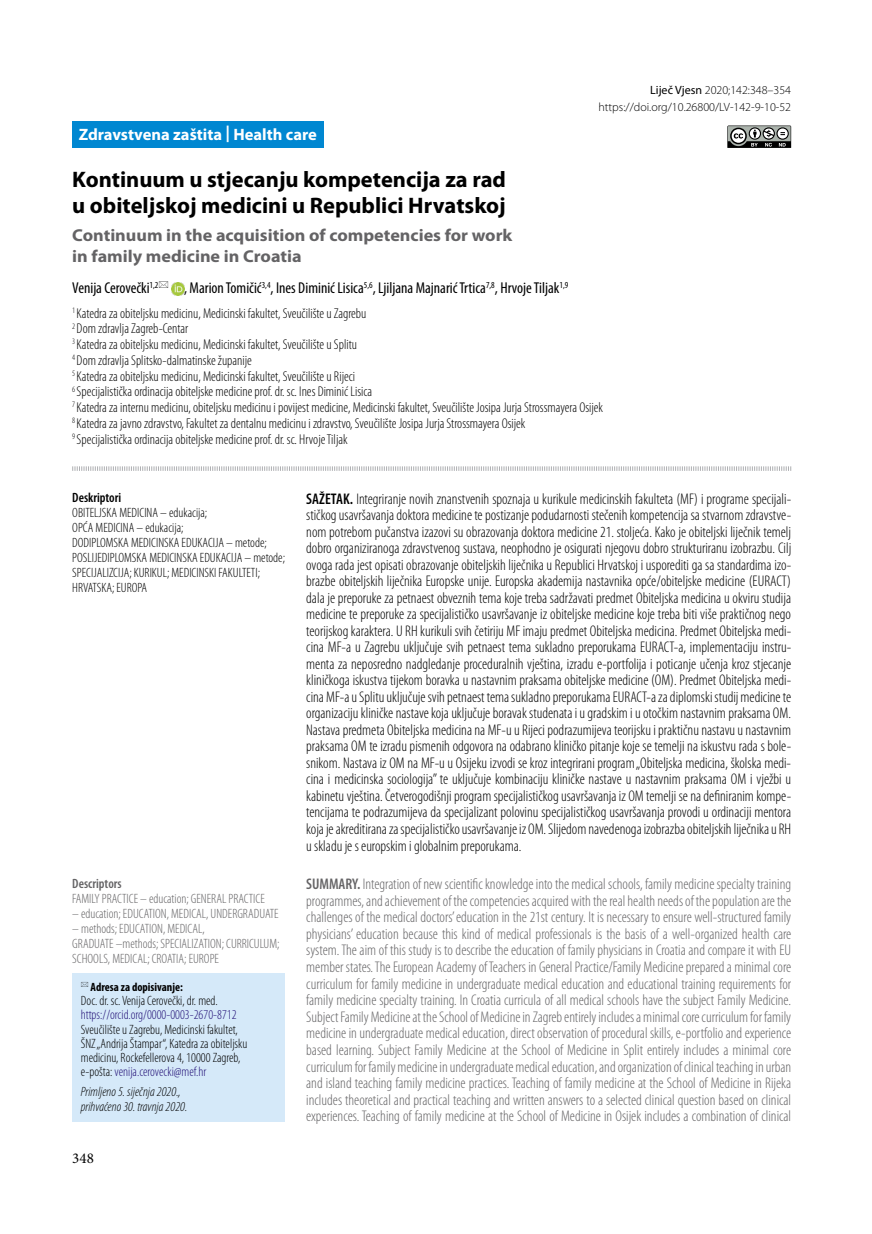
<style>
.page{position:relative;width:872px;height:1234px;background:#fff}
.page>*{position:absolute;margin:0;border:0;box-sizing:border-box;transform-origin:0 0}
.t1{font:700 22.5px/25.5px "Myriad Pro";color:#000}
.t2{font:700 17.25px/20.2px "Myriad Pro";color:#646365;scale:1.05 1}
.t3{font:700 16.5px "Myriad Pro";color:#fff}
.t4{font:condensed 15.75px "Myriad Pro";color:#000}
.t5{font:300 condensed 15.45px/16.5px "Myriad Pro";color:#000;text-align:justify}
.t6{font:300 condensed 15.45px/16.6px "Myriad Pro";color:#646365;text-align:justify}
.t7{font:15px "Minion Pro";color:#000}
.t8{font:300 condensed 14.25px/15.8px "Myriad Pro";color:#000}
.t9{font:300 condensed 13.5px/15px "Myriad Pro";color:#000}
.t10{font:300 condensed 13.5px/15px "Myriad Pro";color:#646365}
.t11{font:italic 300 condensed 13.5px/15px "Myriad Pro";color:#000}
.t12{font:300 condensed 13.5px "Myriad Pro";color:#231177}
.t13{font:600 condensed 13.5px "Myriad Pro";color:#000}
.t14{font:600 condensed 13.5px "Myriad Pro";color:#646365}
.t15{font:300 12px/16.5px "Myriad Pro";color:#000;text-align:right}
.t16{font:700 condensed 12px "Myriad Pro";color:#000}
.s1{font-weight:400}
.s2{color:#231177}
.s3{font-weight:600}
</style>
<div class="page">
<svg style="left:727px;top:125px;width:64px;height:23px"></svg>
<div style="left:72px;top:972px;width:213px;height:148px;background:#d5e9f9"></div>
<div style="left:72px;top:121px;width:251px;height:27px;background:#0087d1"></div>
<svg style="left:72px;top:466px;width:719px;height:5px"></svg>
<svg style="left:171px;top:282px;width:13px;height:13px"></svg>
<p class="t3" style="left:79px;top:123px;width:240px">Zdravstvena zaštita | Health care</p>
<p class="t15" style="left:598px;top:82px;width:194px"><span class="s1">Liječ Vjesn</span> 2020;142:348–354 https://doi.org/10.26800/LV-142-9-10-52</p>
<h1 class="t1" style="left:72px;top:166px;width:435px">Kontinuum u stjecanju kompetencija za rad u obiteljskoj medicini u Republici Hrvatskoj</h1>
<p class="t2" style="left:72px;top:225px;width:420px">Continuum in the acquisition of competencies for work in family medicine in Croatia</p>
<p class="t4" style="left:72px;top:278px;width:88px">Venija Cerovečki<sup>1,2</sup></p>
<p class="t4" style="left:184px;top:278px;width:386px">, Marion Tomičić<sup>3,4</sup>, Ines Diminić Lisica<sup>5,6</sup>, Ljiljana Majnarić Trtica<sup>7,8</sup>, Hrvoje Tiljak<sup>1,9</sup></p>
<p class="t8" style="left:72px;top:305px;width:532px"><sup>1</sup> Katedra za obiteljsku medicinu, Medicinski fakultet, Sveučilište u Zagrebu<br><sup>2</sup> Dom zdravlja Zagreb-Centar<br><sup>3</sup> Katedra za obiteljsku medicinu, Medicinski fakultet, Sveučilište u Splitu<br><sup>4</sup> Dom zdravlja Splitsko-dalmatinske županije<br><sup>5</sup> Katedra za obiteljsku medicinu, Medicinski fakultet, Sveučilište u Rijeci<br><sup>6</sup> Specijalistička ordinacija obiteljske medicine prof. dr. sc. Ines Diminić Lisica<br><sup>7</sup> Katedra za internu medicinu, obiteljsku medicinu i povijest medicine, Medicinski fakultet, Sveučilište Josipa Jurja Strossmayera Osijek <sup>8</sup> Katedra za javno zdravstvo, Fakultet za dentalnu medicinu i zdravstvo, Sveučilište Josipa Jurja Strossmayera Osijek<br><sup>9</sup> Specijalistička ordinacija obiteljske medicine prof. dr. sc. Hrvoje Tiljak</p>
<p class="t13" style="left:72px;top:489px;width:50px">Deskriptori</p>
<p class="t9" style="left:72px;top:505px;width:214px">OBITELJSKA MEDICINA – edukacija;<br>OPĆA MEDICINA – edukacija;<br>DODIPLOMSKA MEDICINSKA EDUKACIJA – metode; POSLIJEDIPLOMSKA MEDICINSKA EDUKACIJA – metode; SPECIJALIZCIJA; KURIKUL; MEDICINSKI FAKULTETI; HRVATSKA; EUROPA</p>
<p class="t14" style="left:72px;top:874px;width:51px">Descriptors</p>
<p class="t10" style="left:72px;top:890px;width:194px">FAMILY PRACTICE – education; GENERAL PRACTICE</p>
<p class="t10" style="left:72px;top:905px;width:208px">– education; EDUCATION, MEDICAL, UNDERGRADUATE</p>
<p class="t10" style="left:72px;top:920px;width:209px">– methods; EDUCATION, MEDICAL,<br>GRADUATE –methods; SPECIALIZATION; CURRICULUM;<br>SCHOOLS, MEDICAL; CROATIA; EUROPE</p>
<p class="t16" style="left:91px;top:979px;width:94px">Adresa za dopisivanje:</p>
<p class="t9" style="left:81px;top:992px;width:138px">Doc. dr. sc. Venija Cerovečki, dr. med.</p>
<p class="t12" style="left:81px;top:1006px;width:157px">https://orcid.org/0000-0003-2670-8712</p>
<p class="t9" style="left:81px;top:1021px;width:168px;line-height:14.2px">Sveučilište u Zagrebu, Medicinski fakultet, ŠNZ „Andrija Štampar“, Katedra za obiteljsku medicinu, Rockefellerova 4, 10000 Zagreb, e-pošta: <span class="s2">venija.cerovecki@mef.hr</span></p>
<p class="t11" style="left:81px;top:1083px;width:108px">Primljeno 5. siječnja 2020., prihvaćeno 30. travnja 2020.</p>
<p class="t7" style="left:72px;top:1147px;width:23px">348</p>
<p class="t5" style="left:306px;top:490px;width:486px"><span class="s3">SAŽETAK.</span> Integriranje novih znanstvenih spoznaja u kurikule medicinskih fakulteta (MF) i programe specijali&shy;stičkog usavršavanja doktora medicine te postizanje podudarnosti stečenih kompetencija sa stvarnom zdravstve&shy;nom potrebom pučanstva izazovi su obrazovanja doktora medicine 21. stoljeća. Kako je obiteljski liječnik temelj dobro organiziranoga zdravstvenog sustava, neophodno je osigurati njegovu dobro strukturiranu izobrazbu. Cilj ovoga rada jest opisati obrazovanje obiteljskih liječnika u Republici Hrvatskoj i usporediti ga sa standardima izo&shy;brazbe obiteljskih liječnika Europske unije. Europska akademija nastavnika opće/obiteljske medicine (EURACT) dala je preporuke za petnaest obveznih tema koje treba sadržavati predmet Obiteljska medicina u okviru studija medicine te preporuke za specijalističko usavršavanje iz obiteljske medicine koje treba biti više praktičnog nego teorijskog karaktera. U RH kurikuli svih četiriju MF imaju predmet Obiteljska medicina. Predmet Obiteljska medi&shy;cina MF-a u Zagrebu uključuje svih petnaest tema sukladno preporukama EURACT-a, implementaciju instru&shy;menta za neposredno nadgledanje proceduralnih vještina, izradu e-portfolija i poticanje učenja kroz stjecanje kliničkoga iskustva tijekom boravka u nastavnim praksama obiteljske medicine (OM). Predmet Obiteljska medi&shy;cina MF-a u Splitu uključuje svih petnaest tema sukladno preporukama EURACT-a za diplomski studij medicine te organizaciju kliničke nastave koja uključuje boravak studenata i u gradskim i u otočkim nastavnim praksama OM.<br>Nastava predmeta Obiteljska medicina na MF-u u Rijeci podrazumijeva teorijsku i praktičnu nastavu u nastavnim praksama OM te izradu pismenih odgovora na odabrano kliničko pitanje koje se temelji na iskustvu rada s bole&shy;snikom. Nastava iz OM na MF-u u Osijeku izvodi se kroz integrirani program „Obiteljska medicina, školska medi&shy;cina i medicinska sociologija” te uključuje kombinaciju kliničke nastave u nastavnim praksama OM i vježbi u kabinetu vještina. Četverogodišnji program specijalističkog usavršavanja iz OM temelji se na definiranim kompe&shy;tencijama te podrazumijeva da specijalizant polovinu specijalističkog usavršavanja provodi u ordinaciji mentora koja je akreditirana za specijalističko usavršavanje iz OM. Slijedom navedenoga izobrazba obiteljskih liječnika u RH u skladu je s europskim i globalnim preporukama.</p>
<p class="t6" style="left:306px;top:875px;width:486px"><span class="s3">SUMMARY.</span> Integration of new scientific knowledge into the medical schools, family medicine specialty training programmes, and achievement of the competencies acquired with the real health needs of the population are the challenges of the medical doctors’ education in the 21st century. It is necessary to ensure well-structured family physicians’ education because this kind of medical professionals is the basis of a well-organized health care system. The aim of this study is to describe the education of family physicians in Croatia and compare it with EU member states. The European Academy of Teachers in General Practice/Family Medicine prepared a minimal core curriculum for family medicine in undergraduate medical education and educational training requirements for family medicine specialty training. In Croatia curricula of all medical schools have the subject Family Medicine.<br>Subject Family Medicine at the School of Medicine in Zagreb entirely includes a minimal core curriculum for family medicine in undergraduate medical education, direct observation of procedural skills, e-portfolio and experience based learning. Subject Family Medicine at the School of Medicine in Split entirely includes a minimal core curriculum for family medicine in undergraduate medical education, and organization of clinical teaching in urban and island teaching family medicine practices. Teaching of family medicine at the School of Medicine in Rijeka includes theoretical and practical teaching and written answers to a selected clinical question based on clinical experiences. Teaching of family medicine at the School of Medicine in Osijek includes a combination of clinical</p>
</div>
